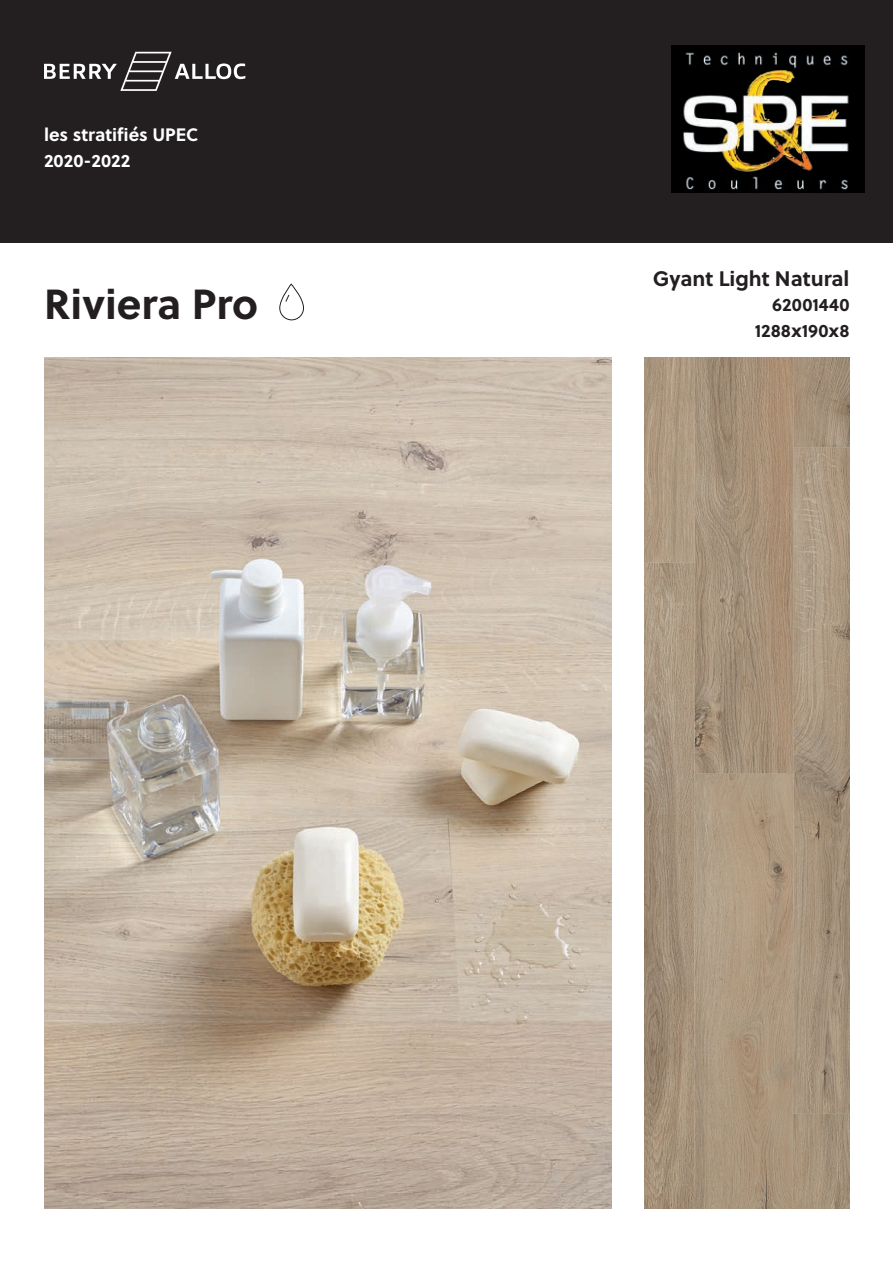
<style>
.page{position:relative;width:893px;height:1263px;background:#fff}
.page>*{position:absolute;margin:0;border:0;box-sizing:border-box;transform-origin:0 0}
.t1{font:700 42px "Soleil";color:#231f20}
.t2{font:700 21px "Soleil";color:#231f20}
.t3{font:700 18px/25.5px "Soleil";color:#fff}
.t4{font:700 18px/25.5px "Soleil";color:#231f20;text-align:right}
</style>
<div class="page">
<div style="left:0;top:0;width:893px;height:242px;background:#231f20"></div>
<img style="left:672px;top:46px;width:193px;height:146px">
<svg style="left:44px;top:52px;width:201px;height:39px"></svg>
<img style="left:644px;top:357px;width:205px;height:852px">
<img style="left:44px;top:357px;width:568px;height:852px">
<svg style="left:279px;top:284px;width:25px;height:36px"></svg>
<p class="t3" style="left:44px;top:121px;width:156px">les stratifiés UPEC<br>2020-2022</p>
<h1 class="t1" style="left:44px;top:272px;width:216px">Riviera Pro</h1>
<p class="t2" style="left:653px;top:262px;width:198px">Gyant Light Natural</p>
<p class="t4" style="left:755px;top:291px;width:96px">62001440<br>1288x190x8</p>
</div>
